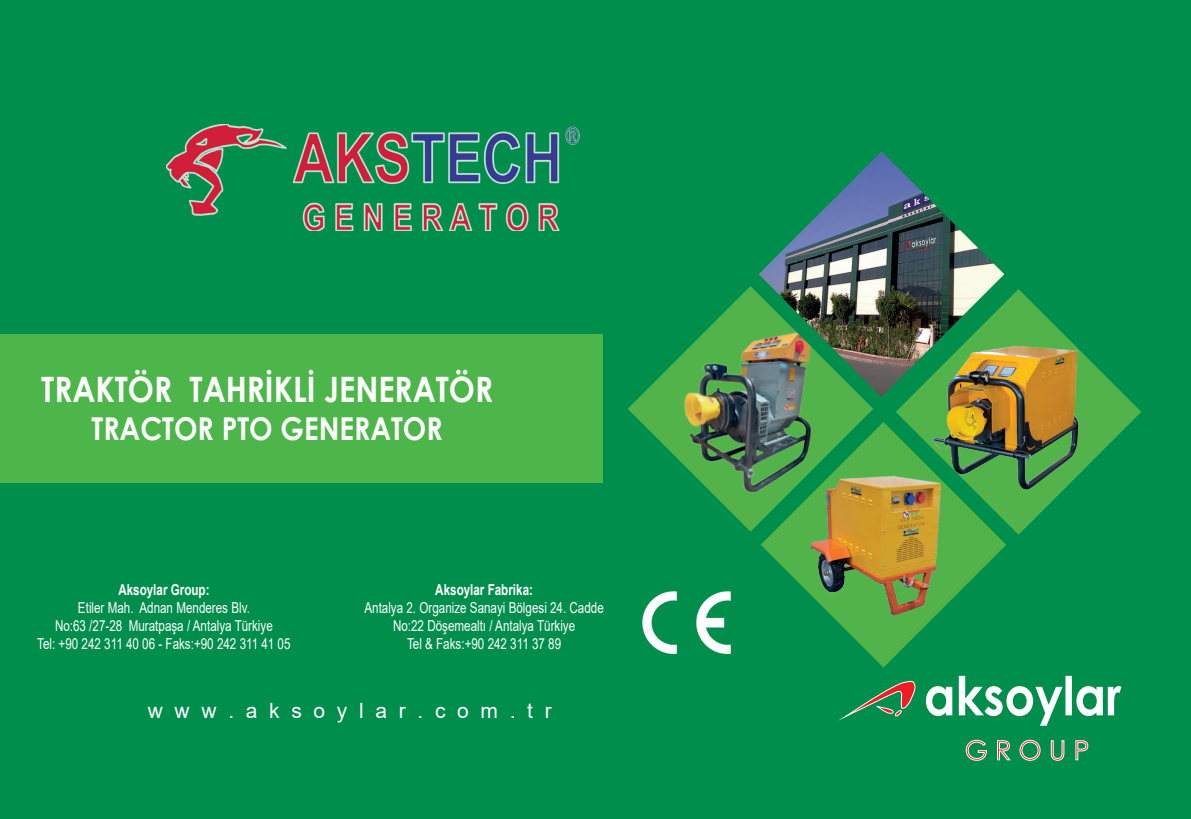
<style>
.page{position:relative;width:1191px;height:819px;background:#008e4c}
.page>*{position:absolute;margin:0;border:0;box-sizing:border-box;transform-origin:0 0}
.t1{font:700 35px "Century Gothic";color:#fff;scale:.89 1}
.t2{font:700 31.5px "Century Gothic";color:#fff;scale:.89 1}
.t3{font:21px "Arial";color:#fff}
.t4{font:15.05px/18.2px "Arial";color:#fff;text-align:center;scale:.77 1}
.t5{font:700 15.05px "Arial";color:#fff;scale:.77 1}
</style>
<div class="page">
<img style="left:642px;top:591px;width:89px;height:64px">
<img style="left:166px;top:124px;width:414px;height:106px">
<svg style="left:845px;top:680px;width:70px;height:36px"></svg>
<svg style="left:926px;top:675px;width:195px;height:50px"></svg>
<svg style="left:965px;top:739px;width:123px;height:21px"></svg>
<div style="left:0;top:334px;width:602px;height:149px;background:#4db64a"></div>
<svg style="left:628px;top:286px;width:245px;height:245px"></svg>
<img style="left:682px;top:322px;width:136px;height:173px">
<svg style="left:760px;top:422px;width:246px;height:245px"></svg>
<img style="left:811px;top:465px;width:130px;height:153px">
<img style="left:758px;top:151px;width:246px;height:246px">
<svg style="left:895px;top:289px;width:246px;height:245px"></svg>
<img style="left:915px;top:333px;width:207px;height:158px">
<h1 class="t1" style="left:41px;top:362px;width:509px">TRAKTÖR TAHRİKLİ JENERATÖR</h1>
<h2 class="t2" style="left:92px;top:404px;width:396px">TRACTOR PTO GENERATOR</h2>
<p class="t5" style="left:118px;top:578px;width:120px">Aksoylar Group:</p>
<p class="t4" style="left:37px;top:598px;width:330px">Etiler Mah. Adnan Menderes Blv.<br>No:63 /27-28 Muratpaşa / Antalya Türkiye<br>Tel: +90 242 311 40 06 - Faks:+90 242 311 41 05</p>
<p class="t5" style="left:435px;top:578px;width:128px">Aksoylar Fabrika:</p>
<p class="t4" style="left:364px;top:598px;width:312px">Antalya 2. Organize Sanayi Bölgesi 24. Cadde<br>No:22 Döşemealtı / Antalya Türkiye<br>Tel &amp; Faks:+90 242 311 37 89</p>
<h3 class="t3" style="left:148px;top:696px;width:405px">w w w . a k s o y l a r . c o m . t r</h3>
</div>
